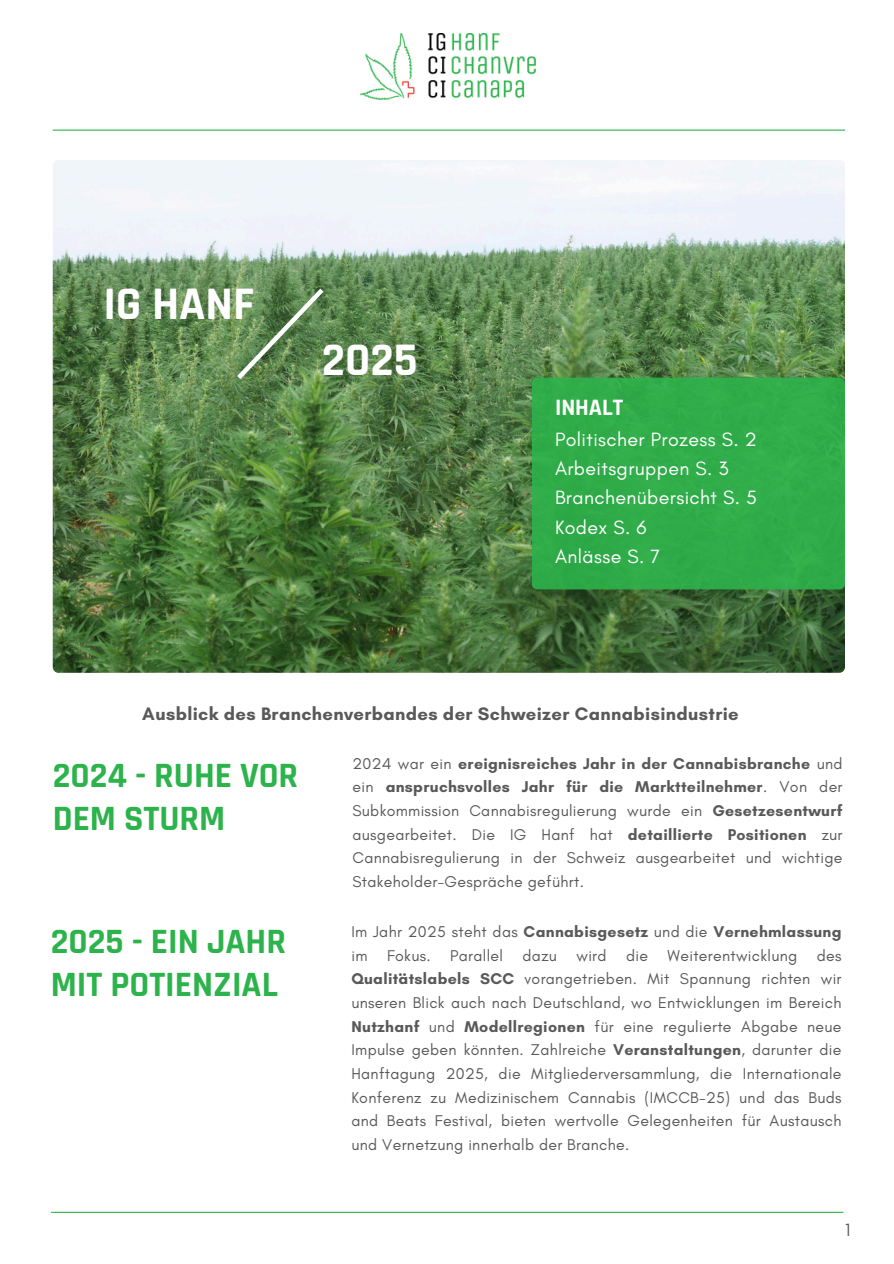
<style>
.page{position:relative;width:894px;height:1264px;background:#fff}
.page>*{position:absolute;margin:0;border:0;box-sizing:border-box;transform-origin:0 0}
.t1{font:700 47.25px "Rajdhani";color:#fff}
.t2{font:700 36px/42.8px "Rajdhani";color:#2db34b}
.t3{font:700 23.85px "Rajdhani";color:#fff}
.t4{font:19.65px/29.2px "Glacial Indifference";letter-spacing:.02em;color:#fff}
.t5{font:700 18.45px "Glacial Indifference";letter-spacing:.02em;color:#595959}
.t6{font:18px "Glacial Indifference";color:#595959}
.t7{font:15.9px/23.7px "Glacial Indifference";letter-spacing:.02em;color:#595959;text-align:justify}
.s1{font-weight:700}
</style>
<div class="page">
<img style="left:53px;top:160px;width:791px;height:512px;border-radius:6px">
<img style="left:360px;top:33px;width:175px;height:67px">
<div style="left:532px;top:377px;width:312px;height:212px;background:#30ac49;border-radius:6px"></div>
<svg style="left:232px;top:284px;width:96px;height:100px;background:#688c5a"></svg>
<hr style="left:53px;top:129px;width:791px;height:2px;background:#2db34b">
<hr style="left:51px;top:1211px;width:792px;height:1px;background:#2db34b">
<p class="t1" style="left:103px;top:275px;width:153px">IG HANF</p>
<h1 class="t1" style="left:322px;top:331px;width:97px">2025</h1>
<p class="t3" style="left:555px;top:393px;width:70px">INHALT</p>
<p class="t4" style="left:555px;top:424px;width:203px">Politischer Prozess S. 2<br>Arbeitsgruppen S. 3<br>Branchenübersicht S. 5<br>Kodex S. 6<br>Anlässe S. 7</p>
<p class="t5" style="left:142px;top:702px;width:598px">Ausblick des Branchenverbandes der Schweizer Cannabisindustrie</p>
<h1 class="t2" style="left:53px;top:755px;width:247px">2024 - RUHE VOR<br>DEM STURM</h1>
<p class="t7" style="left:352px;top:751px;width:491px">2024 war ein <span class="s1">ereignisreiches Jahr in der Cannabisbranche</span> und ein <span class="s1">anspruchsvolles Jahr für die Marktteilnehmer</span>. Von der Subkommission Cannabisregulierung wurde ein <span class="s1">Gesetzesentwurf </span>ausgearbeitet. Die IG Hanf hat <span class="s1">detaillierte Positionen</span> zur Cannabisregulierung in der Schweiz ausgearbeitet und wichtige Stakeholder-Gespräche geführt.</p>
<h3 class="t2" style="left:51px;top:921px;width:237px">2025 - EIN JAHR<br>MIT POTIENZIAL</h3>
<h5 class="t7" style="left:351px;top:919px;width:491px">Im Jahr 2025 steht das <span class="s1">Cannabisgesetz</span> und die <span class="s1">Vernehmlassung </span>im Fokus. Parallel dazu wird die Weiterentwicklung des <span class="s1">Qualitätslabels SCC</span> vorangetrieben. Mit Spannung richten wir unseren Blick auch nach Deutschland, wo Entwicklungen im Bereich <span class="s1">Nutzhanf</span> und <span class="s1">Modellregionen</span> für eine regulierte Abgabe neue Impulse geben könnten. Zahlreiche <span class="s1">Veranstaltungen</span>, darunter die Hanftagung 2025, die Mitgliederversammlung, die Internationale Konferenz zu Medizinischem Cannabis (IMCCB-25) und das Buds and Beats Festival, bieten wertvolle Gelegenheiten für Austausch und Vernetzung innerhalb der Branche.</h5>
<h4 class="t6" style="left:844px;top:1218px;width:7px">1</h4>
</div>
